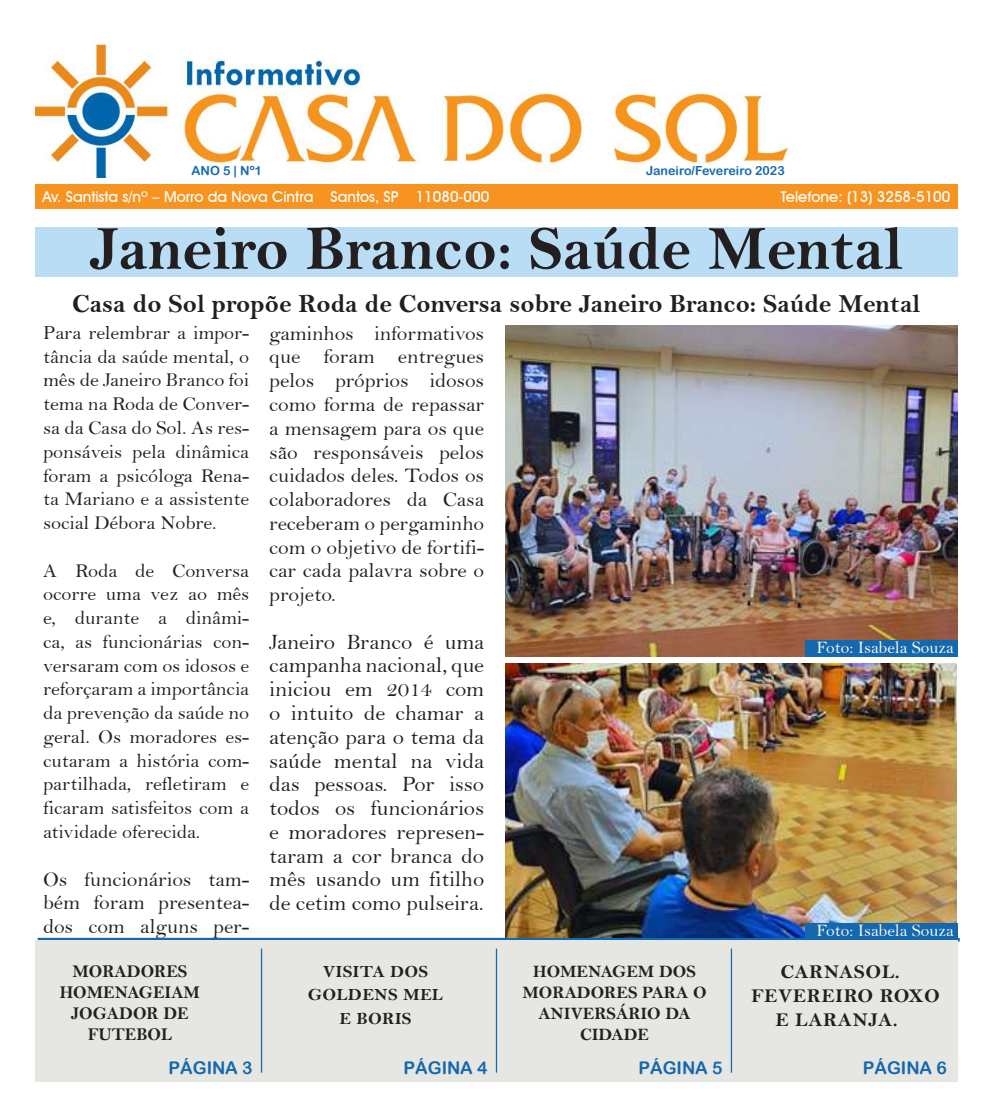
<style>
.page{position:relative;width:993px;height:1117px;background:#fff}
.page>*{position:absolute;margin:0;border:0;box-sizing:border-box;transform-origin:0 0}
.t1{font:62.5px "Bell MT Bold";color:#231f20}
.t2{font:26.25px "Bell MT Bold";color:#231f20}
.t3{font:22px/23.8px "Bell";color:#231f20;text-align:justify}
.t4{font:20.88px/23.8px "Bell";color:#231f20;text-align:justify}
.t5{font:19.62px/23.8px "Bell";color:#231f20;text-align:justify}
.t6{font:19.62px "Bell MT Bold";letter-spacing:.03em;color:#231f20}
.t7{font:18px/21px "Bell MT Bold";color:#231f20;text-align:center}
.t8{font:17.5px/21px "Bell MT Bold";color:#231f20;text-align:center}
.t9{font:17.5px "Bell";color:#fafafa}
.t10{font:17.5px "Arial Rounded MT Bold";color:#1468ae}
.t11{font:17.12px/23.8px "Bell MT Bold";color:#231f20;text-align:center}
.t12{font:500 15px "Avant Garde IT Cby BT";color:#fff}
.t13{font:12.5px "Arial Rounded MT Bold";color:#1468ae}
.s1{font-size:20px}
</style>
<div class="page">
<img style="left:35px;top:44px;width:758px;height:133px">
<div style="left:35px;top:184px;width:922px;height:25px;background:#f79321"></div>
<div style="left:35px;top:227px;width:922px;height:49px;background:#b9ddf4"></div>
<svg style="left:38px;top:937px;width:921px;height:4px;fill:#1468ae"></svg>
<div style="left:35px;top:939px;width:922px;height:142px;background:#e6e6e2"></div>
<hr style="left:261px;top:948px;width:1px;height:124px;background:#1468ae">
<hr style="left:495px;top:948px;width:2px;height:124px;background:#1468ae">
<hr style="left:730px;top:948px;width:1px;height:124px;background:#1468ae">
<img style="left:505px;top:325px;width:452px;height:331px">
<img style="left:505px;top:663px;width:451px;height:274px">
<div style="left:804px;top:923px;width:153px;height:16px;background:#1468ae"></div>
<div style="left:804px;top:639px;width:153px;height:17px;background:#1468ae"></div>
<p class="t13" style="left:191px;top:163px;width:72px">ANO 5 | Nº1</p>
<p class="t13" style="left:645px;top:163px;width:140px">Janeiro/Fevereiro 2023</p>
<p class="t12" style="left:43px;top:188px;width:448px">Av. Santista s/nº – Morro da Nova Cintra Santos, SP 11080-000</p>
<p class="t12" style="left:780px;top:188px;width:171px">Telefone: (13) 3258-5100</p>
<h1 class="t1" style="left:90px;top:211px;width:814px">Janeiro Branco: Saúde Mental</h1>
<h2 class="t2" style="left:72px;top:288px;width:849px">Casa do Sol propõe Roda de Conversa sobre Janeiro Branco: Saúde Mental</h2>
<p class="t5" style="left:43px;top:320px;width:208px"><span class="s1">P</span>ara relembrar a impor&shy;tância da saúde mental, o mês de Janeiro Branco foi tema na Roda de Conver&shy;sa da Casa do Sol. As res&shy;ponsáveis pela dinâmica foram a psicóloga Rena&shy;ta Mariano e a assistente social Débora Nobre.</p>
<p class="t5" style="left:43px;top:558px;width:208px">A Roda de Conversa ocorre uma vez ao mês e, durante a dinâmi&shy;ca, as funcionárias con&shy;versaram com os idosos e reforçaram a importância da prevenção da saúde no geral. Os moradores es&shy;cutaram a história com&shy;partilhada, refletiram e ficaram satisfeitos com a atividade oferecida.</p>
<p class="t4" style="left:43px;top:866px;width:208px">Os funcionários tam&shy;bém foram presentea&shy;dos com alguns per-</p>
<p class="t4" style="left:269px;top:321px;width:217px">gaminhos informativos que foram entregues pelos próprios idosos como forma de repassar a mensagem para os que são responsáveis pelos cuidados deles. Todos os colaboradores da Casa receberam o pergaminho com o objetivo de fortifi&shy;car cada palavra sobre o projeto.</p>
<p class="t3" style="left:269px;top:629px;width:217px">Janeiro Branco é uma campanha nacional, que iniciou em 2014 com o intuito de chamar a atenção para o tema da saúde mental na vida das pessoas. Por isso todos os funcionários e moradores represen&shy;taram a cor branca do mês usando um fitilho de cetim como pulseira.</p>
<p class="t9" style="left:816px;top:636px;width:139px">Foto: Isabela Souza</p>
<p class="t9" style="left:816px;top:920px;width:139px">Foto: Isabela Souza</p>
<p class="t7" style="left:60px;top:960px;width:142px">MORADORES<br>HOMENAGEIAM<br>JOGADOR DE<br>FUTEBOL</p>
<p class="t11" style="left:308px;top:958px;width:137px">VISITA DOS<br>GOLDENS MEL<br>E BORIS</p>
<p class="t8" style="left:522px;top:960px;width:185px">HOMENAGEM DOS<br>MORADORES PARA O<br>ANIVERSÁRIO DA<br>CIDADE</p>
<p class="t6" style="left:780px;top:960px;width:121px">CARNASOL.</p>
<p class="t6" style="left:751px;top:983px;width:190px">FEVEREIRO ROXO</p>
<p class="t6" style="left:775px;top:1007px;width:124px">E LARANJA.</p>
<p class="t10" style="left:168px;top:1056px;width:86px">PÁGINA 3</p>
<p class="t10" style="left:403px;top:1056px;width:86px">PÁGINA 4</p>
<p class="t10" style="left:638px;top:1056px;width:86px">PÁGINA 5</p>
<p class="t10" style="left:862px;top:1056px;width:86px">PÁGINA 6</p>
</div>
